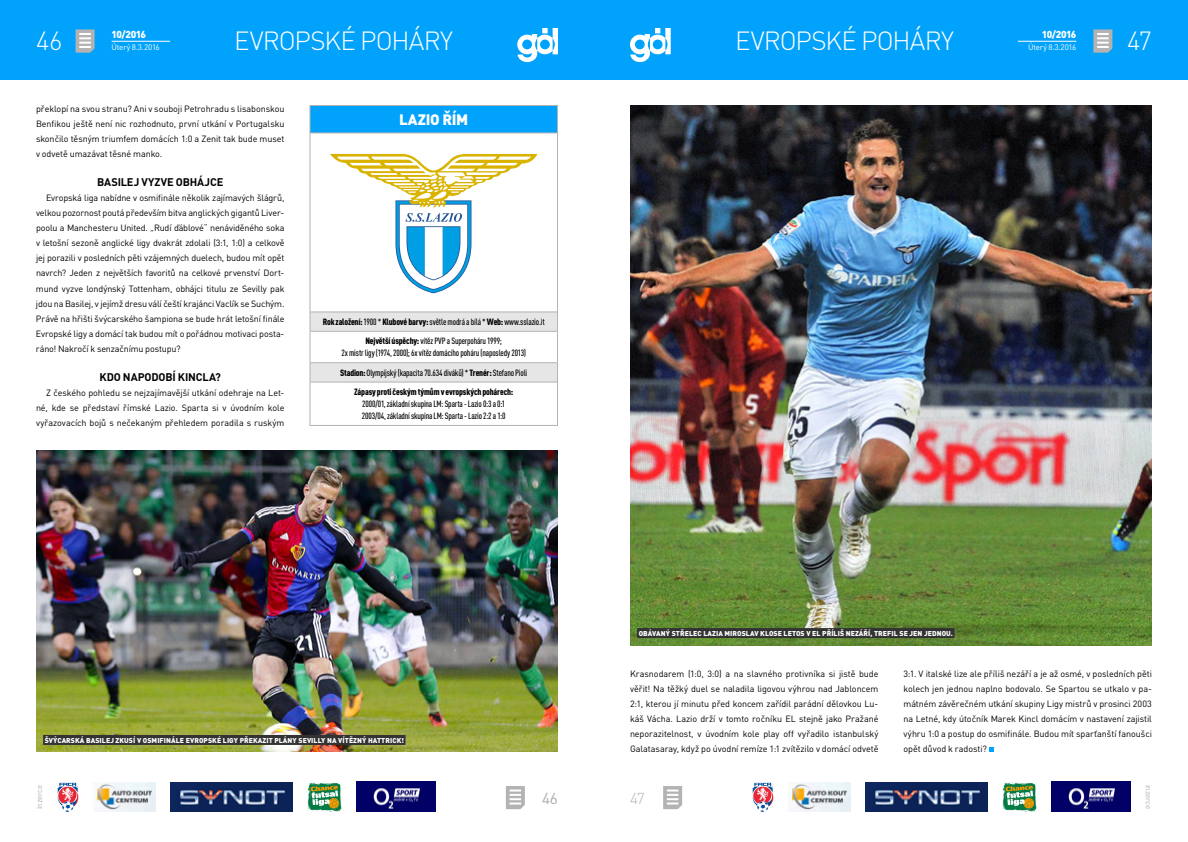
<style>
.page{position:relative;width:1188px;height:842px;background:#fff}
.page>*{position:absolute;margin:0;border:0;box-sizing:border-box;transform-origin:0 0}
.t1{font:300 26px "DIN Pro";letter-spacing:-.03em;color:#fff}
.t2{font:300 15.6px "DIN Pro";color:#b3b3b3}
.t3{font:900 15px "DIN Pro";letter-spacing:-.015em;color:#fff}
.t4{font:700 11px "DIN Pro";letter-spacing:-.015em;color:#000}
.t5{font:900 10px "DIN Pro";letter-spacing:-.06em;color:#fff}
.t6{font:9px/15.1px "DIN Pro";letter-spacing:-.01em;color:#000;text-align:justify}
.t7{font:500 condensed 9px/19.4px "DIN Pro";letter-spacing:-.015em;color:#000;text-align:center}
.t8{font:8px "DIN Pro";letter-spacing:-.025em;color:#fff}
.t9{font:8px "DIN Pro";letter-spacing:-.025em;color:#b3b3b3}
.t10{font:900 7px "DIN Pro";letter-spacing:.01em;color:#fff}
.s1{font-weight:900}
</style>
<div class="page">
<div style="left:594px;top:0;width:594px;height:80px;background:#00a2fb"></div>
<div style="left:0;top:0;width:594px;height:80px;background:#00a2fb"></div>
<svg style="left:630px;top:28px;width:41px;height:34px"></svg>
<svg style="left:1093px;top:29px;width:19px;height:24px"></svg>
<svg style="left:517px;top:28px;width:41px;height:34px"></svg>
<svg style="left:76px;top:29px;width:19px;height:24px"></svg>
<svg style="left:663px;top:786px;width:19px;height:23px"></svg>
<svg style="left:506px;top:786px;width:19px;height:23px"></svg>
<hr style="left:1018px;top:41px;width:58px;height:1px;background:#fff">
<hr style="left:112px;top:41px;width:58px;height:1px;background:#fff">
<img style="left:57px;top:782px;width:21px;height:30px">
<img style="left:93px;top:782px;width:62px;height:30px">
<img style="left:753px;top:782px;width:21px;height:30px">
<img style="left:307px;top:782px;width:34px;height:30px">
<img style="left:1003px;top:782px;width:34px;height:30px">
<img style="left:170px;top:782px;width:122px;height:30px">
<img style="left:789px;top:782px;width:62px;height:30px">
<img style="left:866px;top:782px;width:122px;height:30px">
<img style="left:356px;top:782px;width:79px;height:30px">
<img style="left:1052px;top:782px;width:79px;height:30px">
<svg style="left:989px;top:747px;width:5px;height:5px"></svg>
<img style="left:630px;top:105px;width:522px;height:540px">
<div style="left:637px;top:628px;width:318px;height:10px;background:#333"></div>
<img style="left:36px;top:451px;width:522px;height:301px">
<div style="left:43px;top:735px;width:363px;height:10px;background:#333"></div>
<div style="left:310px;top:106px;width:248px;height:27px;background:#00a2fb"></div>
<svg style="left:311px;top:153px;width:246px;height:159px"></svg>
<hr style="left:310px;top:105px;width:248px;height:1px;background:#b3b3b3">
<svg style="left:310px;top:106px;width:1px;height:27px"></svg>
<svg style="left:557px;top:106px;width:1px;height:27px"></svg>
<hr style="left:310px;top:133px;width:1px;height:179px;background:#b3b3b3">
<hr style="left:557px;top:133px;width:1px;height:179px;background:#b3b3b3">
<svg style="left:310px;top:312px;width:248px;height:70px"></svg>
<hr style="left:310px;top:382px;width:1px;height:43px;background:#b3b3b3">
<hr style="left:557px;top:382px;width:1px;height:43px;background:#b3b3b3">
<hr style="left:310px;top:425px;width:248px;height:1px;background:#b3b3b3">
<hr style="left:310px;top:133px;width:247px;height:1px;background:#b3b3b3">
<hr style="left:310px;top:312px;width:247px;height:1px;background:#b3b3b3">
<hr style="left:310px;top:331px;width:247px;height:1px;background:#b3b3b3">
<hr style="left:310px;top:363px;width:247px;height:1px;background:#b3b3b3">
<hr style="left:310px;top:382px;width:247px;height:1px;background:#b3b3b3">
<svg style="left:330px;top:154px;width:207px;height:139px"></svg>
<h1 class="t1" style="left:234px;top:23px;width:220px">EVROPSKÉ POHÁRY</h1>
<h1 class="t1" style="left:735px;top:23px;width:220px">EVROPSKÉ POHÁRY</h1>
<p class="t5" style="left:112px;top:28px;width:36px">10/2016</p>
<p class="t5" style="left:1042px;top:28px;width:36px">10/2016</p>
<h1 class="t1" style="left:36px;top:23px;width:28px">46</h1>
<h1 class="t1" style="left:1127px;top:23px;width:26px">47</h1>
<p class="t8" style="left:112px;top:42px;width:50px">Úterý 8.3.2016</p>
<p class="t8" style="left:1028px;top:42px;width:50px">Úterý 8.3.2016</p>
<p class="t6" style="left:36px;top:101px;width:250px">překlopí na svou stranu? Ani v souboji Petrohradu s lisabonskou Benfikou ještě není nic rozhodnuto, první utkání v Portugalsku skončilo těsným triumfem domácích 1:0 a Zenit tak bude muset v odvetě umazávat těsné manko.</p>
<p class="t4" style="left:97px;top:174px;width:128px">BASILEJ VYZVE OBHÁJCE</p>
<p class="t6" style="left:36px;top:190px;width:250px;text-indent:10px">Evropská liga nabídne v osmifinále několik zajímavých šlágrů, velkou pozornost poutá především bitva anglických gigantů Liver&shy;poolu a Manchesteru United. „Rudí ďáblové“ nenáviděného soka v letošní sezoně anglické ligy dvakrát zdolali (3:1, 1:0) a celkově jej porazili v posledních pěti vzájemných duelech, budou mít opět navrch? Jeden z největších favoritů na celkové prvenství Dort&shy;mund vyzve londýnský Tottenham, obhájci titulu ze Sevilly pak jdou na Basilej, v jejímž dresu válí čeští krajánci Vaclík se Suchým.<br>Právě na hřišti švýcarského šampiona se bude hrát letošní finále Evropské ligy a domácí tak budou mít o pořádnou motivaci posta&shy;ráno! Nakročí k senzačnímu postupu?</p>
<p class="t4" style="left:100px;top:369px;width:123px">KDO NAPODOBÍ KINCLA?</p>
<p class="t6" style="left:36px;top:385px;width:250px;text-indent:10px">Z českého pohledu se nejzajímavější utkání odehraje na Let&shy;né, kde se představí římské Lazio. Sparta si v úvodním kole vyřazovacích bojů s nečekaným přehledem poradila s ruským</p>
<h3 class="t3" style="left:399px;top:109px;width:71px">LAZIO ŘÍM</h3>
<p class="t7" style="left:323px;top:311px;width:223px"><span class="s1">Rok založení:</span> 1900 * <span class="s1">Klubové barvy:</span> světle modrá a bílá * <span class="s1">Web:</span> www.sslazio.it<br><span class="s1">Největší úspěchy:</span> vítěz PVP a Superpoháru 1999;</p>
<p class="t7" style="left:340px;top:343px;width:189px">2x mistr ligy (1974, 2000); 6x vítěz domácího poháru (naposledy 2013)<br><span class="s1">Stadion:</span> Olympijský (kapacita 70.634 diváků) * <span class="s1">Trenér:</span> Stefano Pioli<br><span class="s1">Zápasy proti českým týmům v evropských pohárech:</span></p>
<p class="t7" style="left:362px;top:397px;width:145px;line-height:12px;text-align:left">2000/01, základní skupina LM: Sparta - Lazio 0:3 a 0:1<br>2003/04, základní skupina LM: Sparta - Lazio 2:2 a 1:0</p>
<p class="t10" style="left:45px;top:735px;width:361px">ŠVÝCARSKÁ BASILEJ ZKUSÍ V OSMIFINÁLE EVROPSKÉ LIGY PŘEKAZIT PLÁNY SEVILLY NA VÍTĚZNÝ HATTRICK!</p>
<p class="t10" style="left:639px;top:628px;width:316px">OBÁVANÝ STŘELEC LAZIA MIROSLAV KLOSE LETOS V EL PŘÍLIŠ NEZÁŘÍ, TREFIL SE JEN JEDNOU.</p>
<p class="t6" style="left:630px;top:666px;width:250px">Krasnodarem (1:0, 3:0) a na slavného protivníka si jistě bude věřit! Na těžký duel se naladila ligovou výhrou nad Jabloncem 2:1, kterou jí minutu před koncem zařídil parádní dělovkou Lu&shy;káš Vácha. Lazio drží v tomto ročníku EL stejně jako Pražané neporazitelnost, v úvodním kole play off vyřadilo istanbulský Galatasaray, když po úvodní remíze 1:1 zvítězilo v domácí odvetě</p>
<p class="t6" style="left:904px;top:666px;width:250px">3:1. V italské lize ale příliš nezáří a je až osmé, v posledních pěti kolech jen jednou naplno bodovalo. Se Spartou se utkalo v pa&shy;mátném závěrečném utkání skupiny Ligy mistrů v prosinci 2003 na Letné, kdy útočník Marek Kincl domácím v nastavení zajistil výhru 1:0 a postup do osmifinále. Budou mít sparťanští fanoušci opět důvod k radosti?</p>
<p class="t9" style="left:34px;top:809px;width:26px;rotate:-90deg">inzerce</p>
<p class="t9" style="left:1154px;top:785px;width:26px;rotate:90deg">inzerce</p>
<h2 class="t2" style="left:542px;top:787px;width:17px">46</h2>
<h2 class="t2" style="left:630px;top:787px;width:16px">47</h2>
</div>
